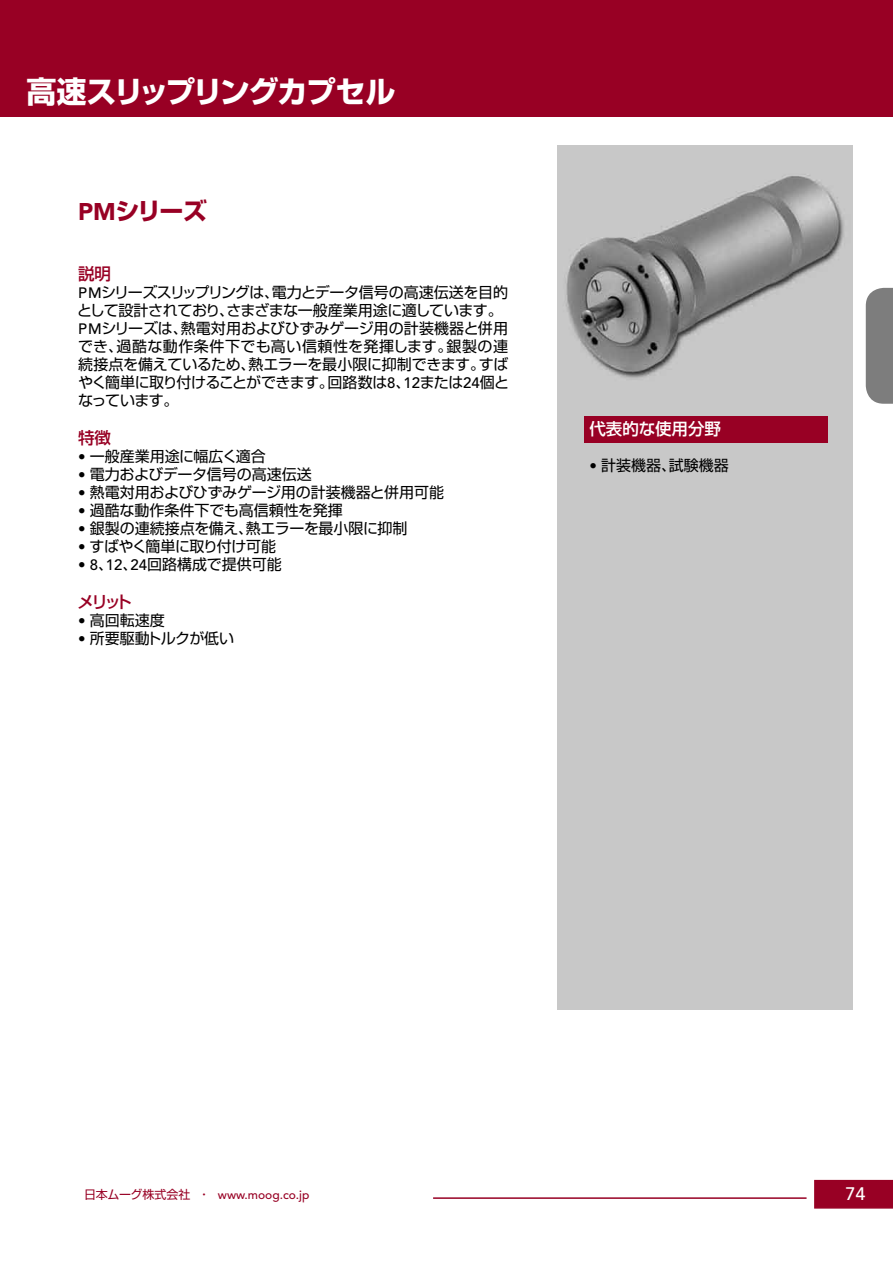
<style>
.page{position:relative;width:893px;height:1263px;background:#fff}
.page>*{position:absolute;margin:0;border:0;box-sizing:border-box;transform-origin:0 0}
.t1{font:700 30px "Shin Go Pro";letter-spacing:-.045em;color:#fff}
.t2{font:700 24px "Shin Go Pro";color:#980024}
.t3{font:500 18px "Avenir";color:#fff}
.t4{font:500 16.5px "Shin Go Pro";letter-spacing:-.145em;color:#980024}
.t5{font:500 16.5px "Shin Go Pro";color:#fff}
.t6{font:15px/18px "Shin Go Pro";letter-spacing:-.01em;color:#000}
.t7{font:15px "Shin Go Pro";letter-spacing:-.035em;color:#000}
.t8{font:500 12px "Avenir";color:#980024}
.s1{font-family:"Avenir";font-weight:900}
.s2{font-family:"Avenir";font-weight:500}
.s3{font-family:"Shin Go Pro";font-weight:400}
</style>
<div class="page">
<div style="left:814px;top:1180px;width:79px;height:28px;background:#980024"></div>
<hr style="left:433px;top:1197px;width:373px;height:2px;background:#980024">
<div style="left:0;top:0;width:893px;height:117px;background:#980024"></div>
<div style="left:866px;top:288px;width:27px;height:116px;background:#7d7d7d"></div>
<img style="left:557px;top:145px;width:296px;height:864px">
<div style="left:585px;top:416px;width:243px;height:27px;background:#980024"></div>
<h1 class="t1" style="left:27px;top:68px;width:370px">高速スリップリングカプセル</h1>
<h2 class="t2" style="left:78px;top:192px;width:131px"><span class="s1">PM</span>シリーズ</h2>
<p class="t4" style="left:78px;top:260px;width:34px">説明</p>
<p class="t6" style="left:77px;top:282px;width:433px"><span class="s2">PM</span>シリーズスリップリングは、電力とデータ信号の高速伝送を目的として設計されており、さまざまな一般産業用途に適しています。<br><span class="s2">PM</span>シリーズは、熱電対用およびひずみゲージ用の計装機器と併用でき、過酷な動作条件下でも高い信頼性を発揮します。銀製の連続接点を備えているため、熱エラーを最小限に抑制できます。すばやく簡単に取り付けることができます。回路数は<span class="s2">8</span>、<span class="s2">12</span>または<span class="s2">24</span>個となっています。</p>
<p class="t4" style="left:78px;top:424px;width:34px">特徴</p>
<p class="t6" style="left:78px;top:446px;width:189px"><span class="s2">•</span> 一般産業用途に幅広く適合</p>
<p class="t6" style="left:78px;top:464px;width:235px"><span class="s2">•</span> 電力およびデータ信号の高速伝送</p>
<p class="t6" style="left:78px;top:482px;width:367px"><span class="s2">•</span> 熱電対用およびひずみゲージ用の計装機器と併用可能</p>
<p class="t6" style="left:78px;top:500px;width:266px"><span class="s2">•</span> 過酷な動作条件下でも高信頼性を発揮</p>
<p class="t6" style="left:78px;top:518px;width:331px"><span class="s2">•</span> 銀製の連続接点を備え、熱エラーを最小限に抑制</p>
<p class="t7" style="left:78px;top:534px;width:200px"><span class="s2">•</span> すばやく簡単に取り付け可能</p>
<p class="t6" style="left:78px;top:554px;width:205px"><span class="s2">• 8</span>、<span class="s2">12</span>、<span class="s2">24</span>回路構成で提供可能</p>
<p class="t4" style="left:77px;top:588px;width:56px">メリット</p>
<p class="t6" style="left:78px;top:609px;width:88px"><span class="s2">•</span> 高回転速度</p>
<p class="t6" style="left:78px;top:627px;width:158px"><span class="s2">•</span> 所要駆動トルクが低い</p>
<p class="t5" style="left:589px;top:415px;width:133px">代表的な使用分野</p>
<p class="t6" style="left:589px;top:455px;width:141px"><span class="s2">•</span> 計装機器、試験機器</p>
<p class="t8" style="left:84px;top:1188px;width:227px"><span class="s3">日本ムーグ株式会社 ・</span> www.moog.co.jp</p>
<p class="t3" style="left:846px;top:1183px;width:22px">74</p>
</div>
